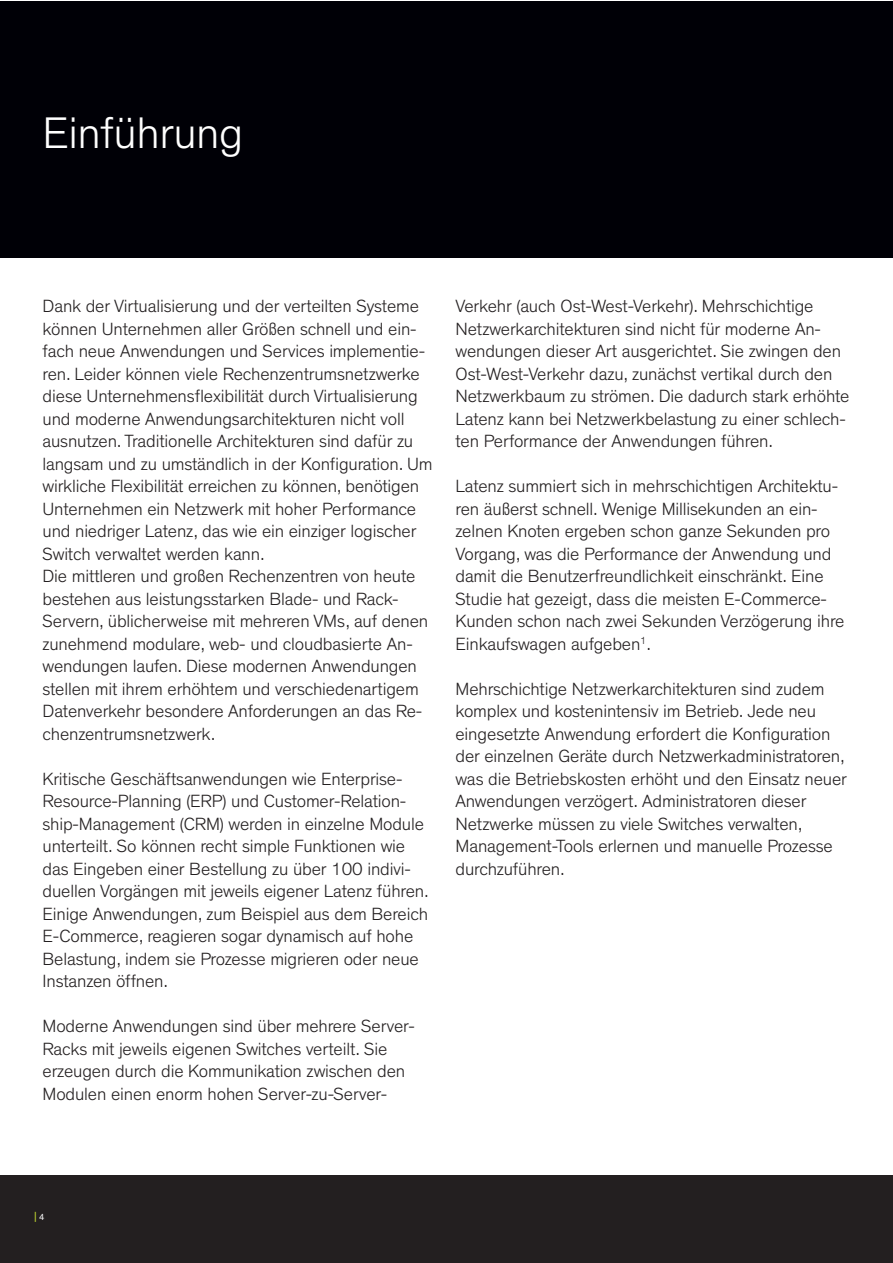
<style>
.page{position:relative;width:893px;height:1263px;background:#fff}
.page>*{position:absolute;margin:0;border:0;box-sizing:border-box;transform-origin:0 0}
.t1{font:300 45px "Theinhardt";letter-spacing:-.01em;color:#fff}
.t2{font:300 18px/22.5px "Theinhardt";letter-spacing:-.01em;color:#231f20}
.t3{font:12px "Theinhardt";color:#c1d72f}
.s1{font-size:9px;color:#fff}
</style>
<div class="page">
<div style="left:0;top:1175px;width:892px;height:88px;background:#231f20"></div>
<div style="left:0;top:1px;width:892px;height:256px;background:#000006"></div>
<h1 class="t1" style="left:43px;top:107px;width:202px">Einführung</h1>
<p class="t2" style="left:43px;top:295px;width:392px">Dank der Virtualisierung und der verteilten Systeme können Unternehmen aller Größen schnell und ein&shy;fach neue Anwendungen und Services implementie&shy;ren. Leider können viele Rechenzentrumsnetzwerke diese Unternehmensflexibilität durch Virtualisierung und moderne Anwendungsarchitekturen nicht voll ausnutzen. Traditionelle Architekturen sind dafür zu langsam und zu umständlich in der Konfiguration. Um wirkliche Flexibilität erreichen zu können, benötigen Unternehmen ein Netzwerk mit hoher Performance und niedriger Latenz, das wie ein einziger logischer Switch verwaltet werden kann.<br>Die mittleren und großen Rechenzentren von heute bestehen aus leistungsstarken Blade- und Rack-Servern, üblicherweise mit mehreren VMs, auf denen zunehmend modulare, web- und cloudbasierte An&shy;wendungen laufen. Diese modernen Anwendungen stellen mit ihrem erhöhtem und verschiedenartigem Datenverkehr besondere Anforderungen an das Re&shy;chenzentrumsnetzwerk.</p>
<p class="t2" style="left:43px;top:768px;width:388px">Kritische Geschäftsanwendungen wie Enterprise-Resource-Planning (ERP) und Customer-Relation&shy;ship-Management (CRM) werden in einzelne Module unterteilt. So können recht simple Funktionen wie das Eingeben einer Bestellung zu über 100 indivi&shy;duellen Vorgängen mit jeweils eigener Latenz führen.<br>Einige Anwendungen, zum Beispiel aus dem Bereich E-Commerce, reagieren sogar dynamisch auf hohe Belastung, indem sie Prozesse migrieren oder neue Instanzen öffnen.</p>
<p class="t2" style="left:43px;top:1015px;width:374px">Moderne Anwendungen sind über mehrere Server-Racks mit jeweils eigenen Switches verteilt. Sie erzeugen durch die Kommunikation zwischen den Modulen einen enorm hohen Server-zu-Server-</p>
<p class="t2" style="left:455px;top:295px;width:396px">Verkehr (auch Ost-West-Verkehr). Mehrschichtige Netzwerkarchitekturen sind nicht für moderne An&shy;wendungen dieser Art ausgerichtet. Sie zwingen den Ost-West-Verkehr dazu, zunächst vertikal durch den Netzwerkbaum zu strömen. Die dadurch stark erhöhte Latenz kann bei Netzwerkbelastung zu einer schlech&shy;ten Performance der Anwendungen führen.</p>
<p class="t2" style="left:455px;top:475px;width:391px">Latenz summiert sich in mehrschichtigen Architektu&shy;ren äußerst schnell. Wenige Millisekunden an ein&shy;zelnen Knoten ergeben schon ganze Sekunden pro Vorgang, was die Performance der Anwendung und damit die Benutzerfreundlichkeit einschränkt. Eine Studie hat gezeigt, dass die meisten E-Commerce-Kunden schon nach zwei Sekunden Verzögerung ihre Einkaufswagen aufgeben<sup>1</sup>.</p>
<p class="t2" style="left:455px;top:678px;width:393px">Mehrschichtige Netzwerkarchitekturen sind zudem komplex und kostenintensiv im Betrieb. Jede neu eingesetzte Anwendung erfordert die Konfiguration der einzelnen Geräte durch Netzwerkadministratoren, was die Betriebskosten erhöht und den Einsatz neuer Anwendungen verzögert. Administratoren dieser Netzwerke müssen zu viele Switches verwalten, Management-Tools erlernen und manuelle Prozesse durchzuführen.</p>
<p class="t3" style="left:34px;top:1209px;width:12px">| <span class="s1">4</span></p>
</div>
